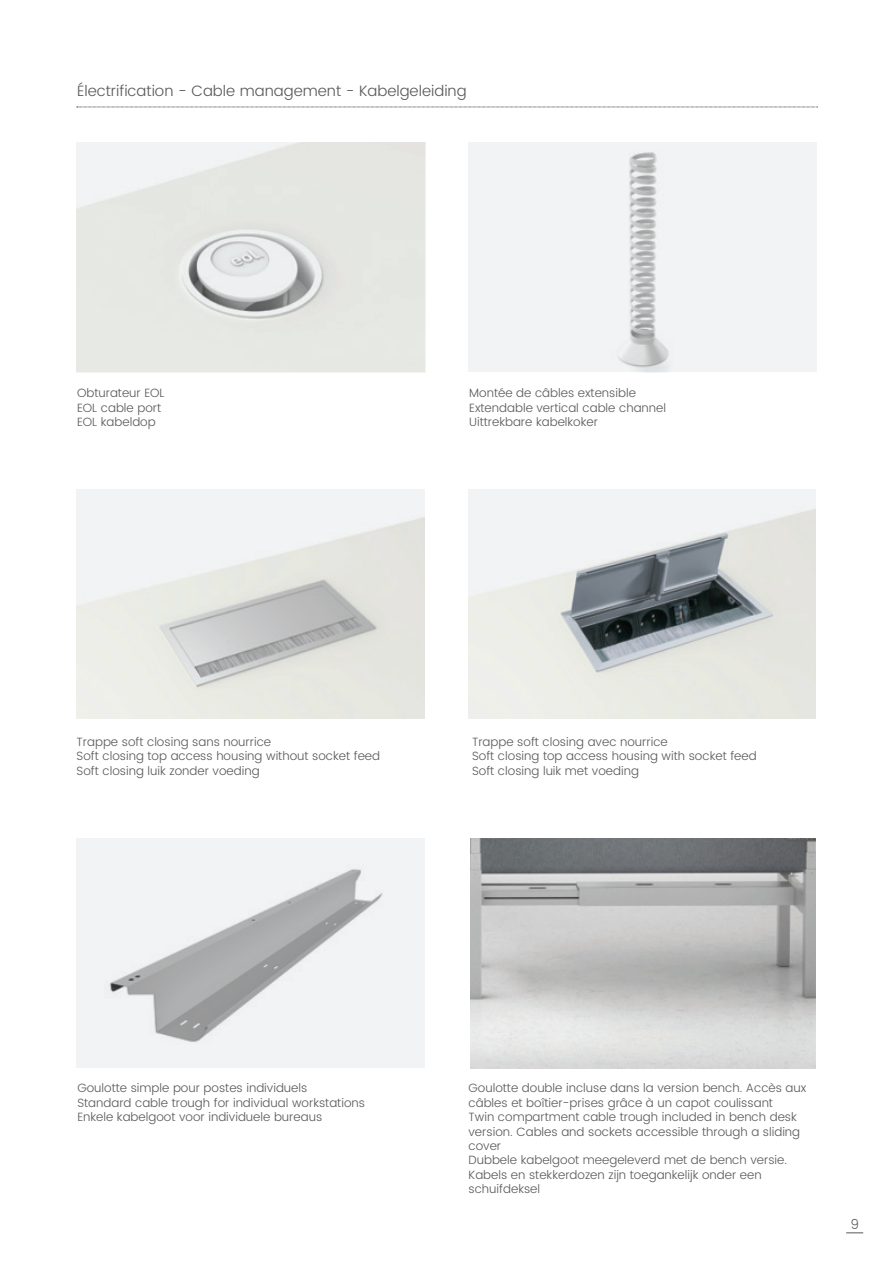
<style>
.page{position:relative;width:893px;height:1263px;background:#fff}
.page>*{position:absolute;margin:0;border:0;box-sizing:border-box;transform-origin:0 0}
.t1{font:300 15px "Poppins";color:#57585a}
.t2{font:300 13.5px "Poppins";color:#57585a}
.t3{font:300 12px/14.4px "Poppins";color:#57585a}
</style>
<div class="page">
<svg style="left:846px;top:1232px;width:17px;height:1px"></svg>
<svg style="left:77px;top:107px;width:741px;height:1px"></svg>
<img style="left:77px;top:489px;width:348px;height:230px">
<img style="left:469px;top:489px;width:347px;height:230px">
<div style="left:77px;top:838px;width:348px;height:230px;background:#f2f3f4"></div>
<img style="left:109px;top:869px;width:274px;height:173px">
<img style="left:470px;top:838px;width:346px;height:230px">
<img style="left:77px;top:143px;width:348px;height:229px">
<img style="left:468px;top:143px;width:348px;height:229px">
<p class="t1" style="left:77px;top:80px;width:391px">Électrification - Cable management - Kabelgeleiding</p>
<p class="t3" style="left:77px;top:386px;width:89px">Obturateur EOL</p>
<p class="t3" style="left:77px;top:401px;width:86px">EOL cable port</p>
<p class="t3" style="left:77px;top:415px;width:80px">EOL kabeldop</p>
<p class="t3" style="left:469px;top:386px;width:168px">Montée de câbles extensible</p>
<p class="t3" style="left:469px;top:401px;width:198px">Extendable vertical cable channel</p>
<p class="t3" style="left:469px;top:415px;width:130px">Uittrekbare kabelkoker</p>
<p class="t3" style="left:77px;top:735px;width:196px">Trappe soft closing sans nourrice</p>
<p class="t3" style="left:77px;top:749px;width:305px">Soft closing top access housing without socket feed<br>Soft closing luik zonder voeding</p>
<p class="t3" style="left:472px;top:735px;width:197px">Trappe soft closing avec nourrice</p>
<p class="t3" style="left:472px;top:749px;width:286px">Soft closing top access housing with socket feed<br>Soft closing luik met voeding</p>
<p class="t3" style="left:77px;top:1081px;width:232px">Goulotte simple pour postes individuels</p>
<p class="t3" style="left:77px;top:1096px;width:289px">Standard cable trough for individual workstations</p>
<p class="t3" style="left:77px;top:1110px;width:246px">Enkele kabelgoot voor individuele bureaus</p>
<p class="t3" style="left:469px;top:1081px;width:339px">Goulotte double incluse dans la version bench. Accès aux câbles et boîtier-prises grâce à un capot coulissant<br>Twin compartment cable trough included in bench desk version. Cables and sockets accessible through a sliding cover<br>Dubbele kabelgoot meegeleverd met de bench versie.<br>Kabels en stekkerdozen zijn toegankelijk onder een schuifdeksel</p>
<p class="t2" style="left:850px;top:1214px;width:10px">9</p>
</div>
